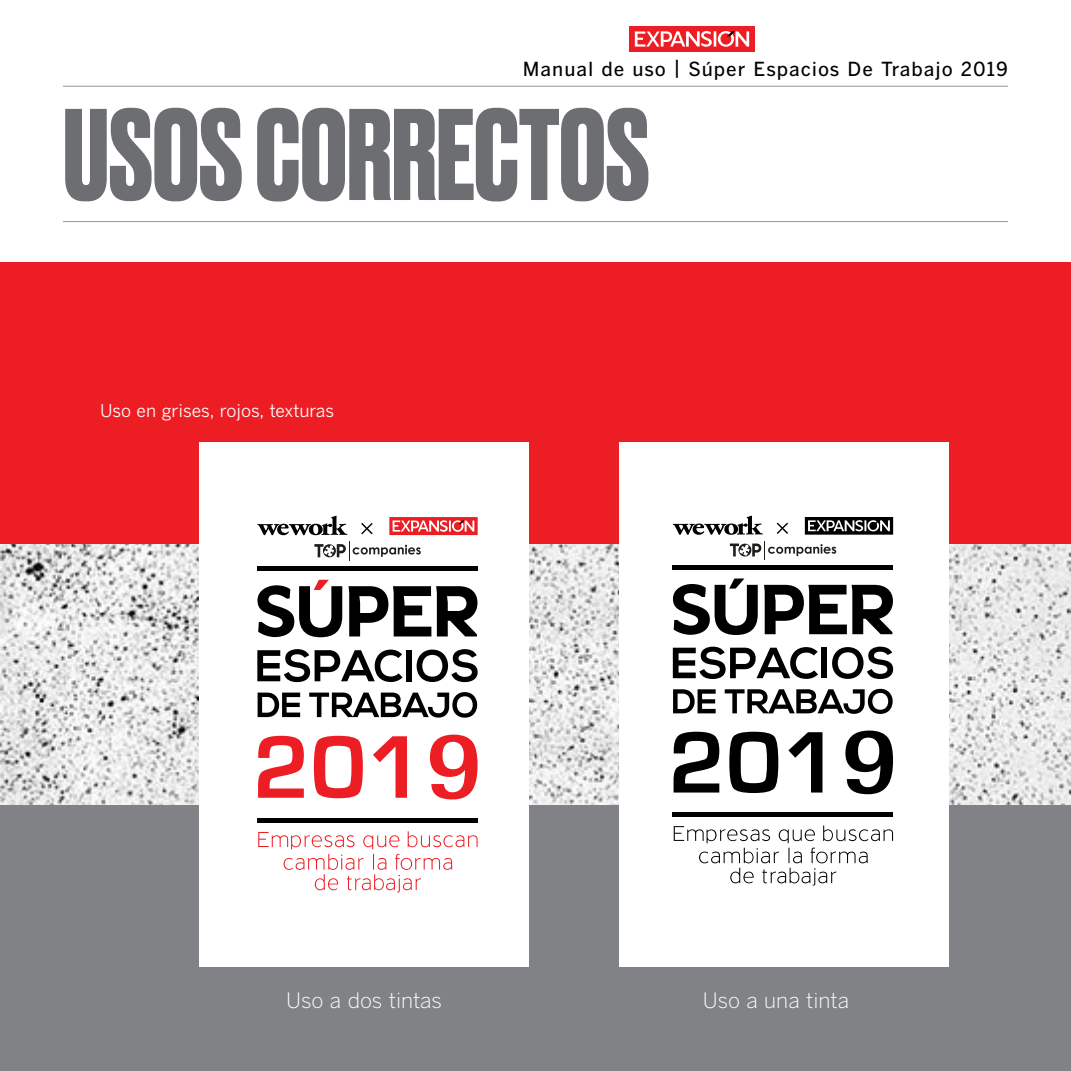
<style>
.page{position:relative;width:1071px;height:1071px;background:#fff}
.page>*{position:absolute;margin:0;border:0;box-sizing:border-box;transform-origin:0 0}
.t1{font:300 21px "Benton Gothic";color:#fff}
.t2{font:500 19.25px "Benton Gothic";letter-spacing:.05em;color:#000}
.t3{font:17.5px "Benton Gothic";color:#fff}
</style>
<div class="page">
<hr style="left:63px;top:221px;width:945px;height:1px;background:#919396">
<hr style="left:63px;top:86px;width:945px;height:1px;background:#919396">
<div style="left:629px;top:26px;width:125px;height:26px;background:#ed1d24"></div>
<svg style="left:635px;top:31px;width:114px;height:16px"></svg>
<div style="left:0;top:262px;width:1071px;height:300px;background:#ed1d24"></div>
<img style="left:0;top:544px;width:1071px;height:262px">
<div style="left:0;top:806px;width:1071px;height:265px;background:#808285"></div>
<svg style="left:65px;top:108px;width:583px;height:93px;fill:#6d6e71"></svg>
<div style="left:199px;top:442px;width:330px;height:524px;background:#fff"></div>
<div style="left:620px;top:442px;width:329px;height:524px;background:#fff"></div>
<svg style="left:258px;top:831px;width:220px;height:62px"></svg>
<svg style="left:389px;top:517px;width:89px;height:18px;background:#f0595e"></svg>
<svg style="left:257px;top:516px;width:90px;height:19px"></svg>
<svg style="left:361px;top:523px;width:12px;height:11px"></svg>
<div style="left:257px;top:566px;width:221px;height:5px;background:#000"></div>
<div style="left:257px;top:818px;width:221px;height:5px;background:#000"></div>
<svg style="left:257px;top:580px;width:220px;height:57px"></svg>
<svg style="left:258px;top:736px;width:46px;height:62px"></svg>
<svg style="left:314px;top:736px;width:49px;height:62px"></svg>
<svg style="left:373px;top:736px;width:34px;height:62px"></svg>
<svg style="left:430px;top:735px;width:48px;height:64px"></svg>
<svg style="left:258px;top:693px;width:42px;height:24px"></svg>
<svg style="left:309px;top:692px;width:168px;height:26px"></svg>
<svg style="left:257px;top:649px;width:146px;height:33px"></svg>
<div style="left:406px;top:650px;width:6px;height:31px;background:#000"></div>
<svg style="left:417px;top:649px;width:61px;height:33px"></svg>
<svg style="left:314px;top:541px;width:107px;height:19px"></svg>
<svg style="left:674px;top:825px;width:219px;height:61px"></svg>
<svg style="left:805px;top:517px;width:88px;height:18px;background:#464646"></svg>
<svg style="left:673px;top:516px;width:90px;height:19px"></svg>
<svg style="left:777px;top:523px;width:11px;height:11px"></svg>
<div style="left:673px;top:565px;width:220px;height:5px;background:#000"></div>
<div style="left:673px;top:812px;width:220px;height:5px;background:#000"></div>
<svg style="left:673px;top:579px;width:220px;height:56px"></svg>
<svg style="left:674px;top:732px;width:45px;height:61px"></svg>
<svg style="left:729px;top:732px;width:49px;height:61px"></svg>
<svg style="left:788px;top:732px;width:35px;height:61px"></svg>
<svg style="left:845px;top:731px;width:48px;height:63px"></svg>
<svg style="left:673px;top:689px;width:43px;height:24px"></svg>
<svg style="left:725px;top:689px;width:168px;height:25px"></svg>
<svg style="left:673px;top:647px;width:145px;height:32px"></svg>
<div style="left:821px;top:648px;width:6px;height:30px;background:#000"></div>
<svg style="left:832px;top:647px;width:61px;height:32px"></svg>
<svg style="left:730px;top:541px;width:106px;height:18px"></svg>
<p class="t3" style="left:100px;top:400px;width:236px">Uso en grises, rojos, texturas</p>
<p class="t2" style="left:523px;top:57px;width:487px">Manual de uso | Súper Espacios De Trabajo 2019</p>
<p class="t1" style="left:286px;top:988px;width:157px">Uso a dos tintas</p>
<p class="t1" style="left:703px;top:988px;width:148px">Uso a una tinta</p>
</div>
